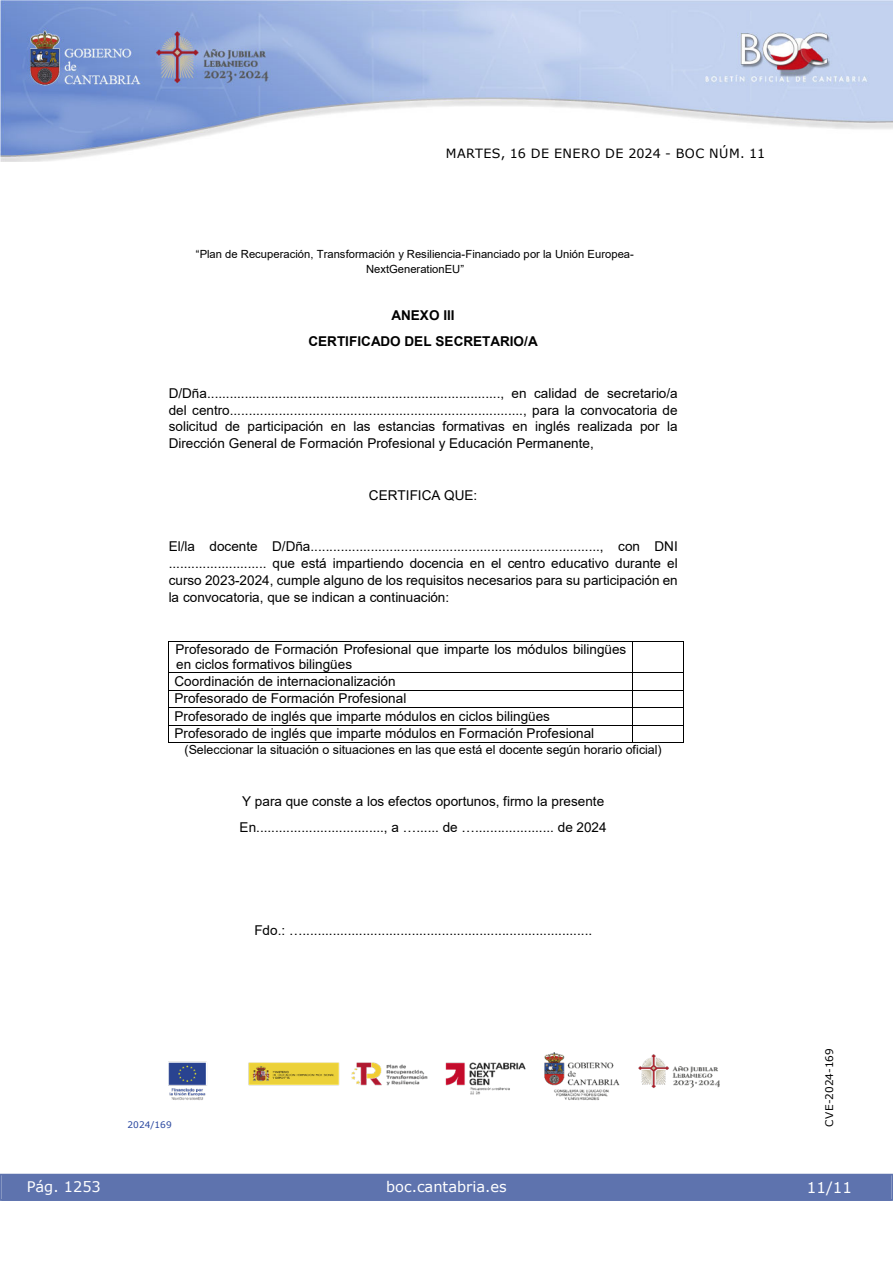
<style>
.page{position:relative;width:893px;height:1263px;background:#fff}
.page>*{position:absolute;margin:0;border:0;box-sizing:border-box;transform-origin:0 0}
.t1{font:15px "Verdana";color:#fff}
.t2{font:14.55px "Verdana";color:#fff}
.t3{font:13.5px/16.8px "Arial";color:#000}
.t4{font:700 13.5px/25.8px "Arial";color:#000;text-align:center}
.t5{font:12.75px "Verdana";letter-spacing:.035em;color:#000}
.t6{font:12.45px "Arial";color:#000}
.t7{font:11.25px/14.9px "Arial";color:#000;text-align:center}
.t8{font:10.5px "Verdana";color:#000}
.numero_exp{font:9px "Verdana";color:#27459e}
</style>
<div class="page">
<img style="left:0;top:0;width:893px;height:161px">
<div style="left:1px;top:1174px;width:890px;height:27px;background:#5e73ae"></div>
<img style="left:169px;top:1052px;width:550px;height:48px">
<hr style="left:169px;top:641px;width:463px;height:1px;background:#000">
<hr style="left:633px;top:641px;width:50px;height:1px;background:#000">
<hr style="left:169px;top:641px;width:1px;height:31px;background:#000">
<hr style="left:632px;top:641px;width:1px;height:31px;background:#000">
<hr style="left:683px;top:641px;width:1px;height:31px;background:#000">
<hr style="left:169px;top:672px;width:463px;height:1px;background:#000">
<hr style="left:633px;top:672px;width:50px;height:1px;background:#000">
<hr style="left:169px;top:690px;width:463px;height:1px;background:#000">
<hr style="left:633px;top:690px;width:50px;height:1px;background:#000">
<hr style="left:169px;top:707px;width:463px;height:1px;background:#000">
<hr style="left:633px;top:707px;width:50px;height:1px;background:#000">
<hr style="left:169px;top:725px;width:463px;height:1px;background:#000">
<hr style="left:633px;top:725px;width:50px;height:1px;background:#000">
<hr style="left:169px;top:742px;width:463px;height:1px;background:#000">
<svg style="left:632px;top:672px;width:1px;height:71px"></svg>
<hr style="left:633px;top:742px;width:50px;height:1px;background:#000">
<svg style="left:683px;top:672px;width:1px;height:71px"></svg>
<p class="t5" style="left:446px;top:144px;width:321px">MARTES, 16 DE ENERO DE 2024 - BOC NÚM. 11</p>
<p class="t7" style="left:196px;top:246px;width:439px">“Plan de Recuperación, Transformación y Resiliencia-Financiado por la Unión Europea-<br>NextGenerationEU”</p>
<p class="t4" style="left:308px;top:303px;width:231px">ANEXO III<br>CERTIFICADO DEL SECRETARIO/A</p>
<p class="t3" style="left:169px;top:384px;width:511px;text-align:justify">D/Dña.............................................................................., en calidad de secretario/a del centro.............................................................................., para la convocatoria de solicitud de participación en las estancias formativas en inglés realizada por la Dirección General de Formación Profesional y Educación Permanente,</p>
<p class="t3" style="left:369px;top:486px;width:110px">CERTIFICA QUE:</p>
<p class="t3" style="left:169px;top:538px;width:511px;text-align:justify">El/la docente D/Dña............................................................................., con DNI .......................... que está impartiendo docencia en el centro educativo durante el curso 2023-2024, cumple alguno de los requisitos necesarios para su participación en la convocatoria, que se indican a continuación:</p>
<p class="t3" style="left:174px;top:641px;width:453px;line-height:15.9px">Profesorado de Formación Profesional que imparte los módulos bilingües en ciclos formativos bilingües<br>Coordinación de internacionalización</p>
<p class="t3" style="left:174px;top:689px;width:421px;line-height:17.5px">Profesorado de Formación Profesional<br>Profesorado de inglés que imparte módulos en ciclos bilingües<br>Profesorado de inglés que imparte módulos en Formación Profesional</p>
<p class="t6" style="left:185px;top:741px;width:479px">(Seleccionar la situación o situaciones en las que está el docente según horario oficial)</p>
<p class="t3" style="left:240px;top:788px;width:369px;line-height:25.8px">Y para que conste a los efectos oportunos, firmo la presente<br>En.................................., a …...... de …..................... de 2024</p>
<p class="t3" style="left:254px;top:922px;width:339px">Fdo.: ….............................................................................</p>
<p class="numero_exp" style="left:128px;top:1118px;width:46px">2024/169</p>
<p class="t2" style="left:27px;top:1177px;width:76px">Pág. 1253</p>
<p class="t2" style="left:386px;top:1177px;width:122px">boc.cantabria.es</p>
<p class="t8" style="left:822px;top:1126px;width:80px;rotate:-90deg">CVE-2024-169</p>
<p class="t1" style="left:807px;top:1177px;width:46px">11/11</p>
</div>
